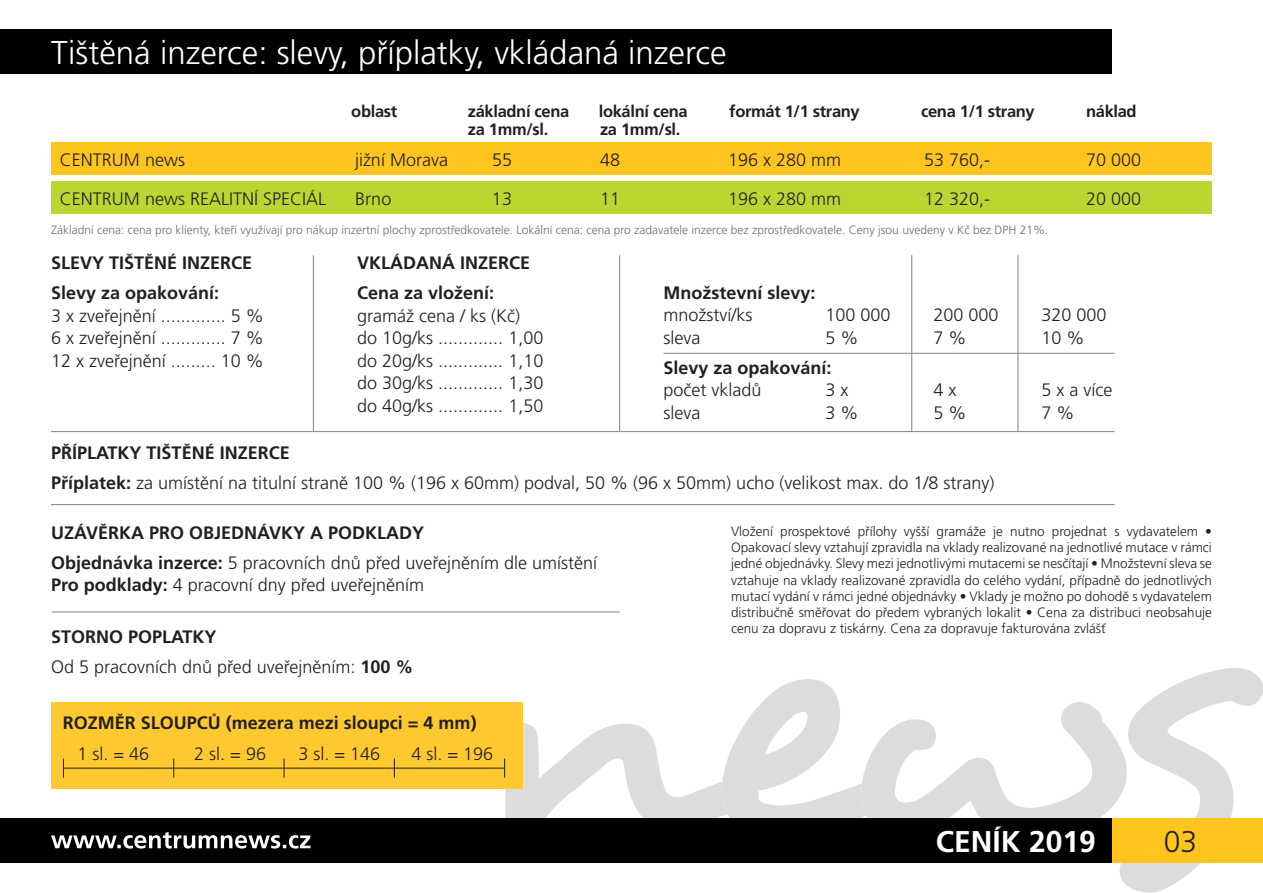
<style>
.page{position:relative;width:1263px;height:893px;background:#fff}
.page>*{position:absolute;margin:0;border:0;box-sizing:border-box;transform-origin:0 0}
.t1{font:300 33px "Frutiger CE";color:#fff}
.t2{font:700 30px "Frutiger CE";color:#fff}
.t3{font:300 30px "Frutiger CE";color:#231f20}
.t4{font:300 18px/22.5px "Frutiger CE";color:#231f20}
.t5{font:700 18px/30px "Frutiger CE";color:#231f20}
.t6{font:700 16.5px "Frutiger CE";letter-spacing:-.02em;color:#231f20}
.t7{font:300 13.5px/16.2px "Frutiger CE";color:#231f20;text-align:justify}
.t8{font:300 12px "Frutiger CE";color:#6d6e70}
.s1{font-weight:700}
.s2{font-weight:300}
</style>
<div class="page">
<div style="left:51px;top:143px;width:1161px;height:32px;background:#ffc41e"></div>
<div style="left:0;top:818px;width:1111px;height:44px;background:#000"></div>
<svg style="left:51px;top:832px;width:260px;height:16px"></svg>
<div style="left:0;top:29px;width:1111px;height:44px;background:#000"></div>
<div style="left:51px;top:702px;width:472px;height:87px;background:#ffc92f"></div>
<hr style="left:63px;top:768px;width:442px;height:1px;background:#231f20">
<svg style="left:63px;top:758px;width:1px;height:20px"></svg>
<svg style="left:173px;top:758px;width:1px;height:20px"></svg>
<svg style="left:284px;top:758px;width:1px;height:20px"></svg>
<svg style="left:394px;top:758px;width:1px;height:20px"></svg>
<svg style="left:499px;top:668px;width:764px;height:224px"></svg>
<hr style="left:51px;top:431px;width:1063px;height:1px;background:#808285">
<hr style="left:663px;top:353px;width:451px;height:1px;background:#808285">
<hr style="left:313px;top:255px;width:1px;height:176px;background:#808285">
<hr style="left:619px;top:255px;width:1px;height:176px;background:#808285">
<hr style="left:911px;top:255px;width:1px;height:177px;background:#808285">
<hr style="left:1017px;top:255px;width:1px;height:177px;background:#808285">
<hr style="left:51px;top:504px;width:1063px;height:1px;background:#808285">
<hr style="left:52px;top:612px;width:568px;height:1px;background:#808285">
<div style="left:51px;top:182px;width:1161px;height:32px;background:#bcd631"></div>
<h1 class="t1" style="left:51px;top:37px;width:677px">Tištěná inzerce: slevy, příplatky, vkládaná inzerce</h1>
<p class="t6" style="left:351px;top:103px;width:48px">oblast</p>
<p class="t6" style="left:468px;top:103px;width:103px">základní cena</p>
<p class="t6" style="left:599px;top:103px;width:90px">lokální cena</p>
<p class="t6" style="left:729px;top:103px;width:132px">formát 1/1 strany</p>
<p class="t6" style="left:921px;top:103px;width:115px">cena 1/1 strany</p>
<p class="t6" style="left:1086px;top:103px;width:52px">náklad</p>
<p class="t6" style="left:468px;top:121px;width:82px">za 1mm/sl.</p>
<p class="t6" style="left:600px;top:121px;width:82px">za 1mm/sl.</p>
<p class="t4" style="left:60px;top:149px;width:127px">CENTRUM news</p>
<p class="t4" style="left:355px;top:149px;width:94px">jižní Morava</p>
<p class="t4" style="left:492px;top:149px;width:22px">55</p>
<p class="t4" style="left:600px;top:149px;width:22px">48</p>
<p class="t4" style="left:728px;top:149px;width:115px">196 x 280 mm</p>
<p class="t4" style="left:924px;top:149px;width:68px">53 760,-</p>
<p class="t4" style="left:1086px;top:149px;width:57px">70 000</p>
<p class="t4" style="left:60px;top:188px;width:268px">CENTRUM news REALITNÍ SPECIÁL</p>
<p class="t4" style="left:355px;top:188px;width:38px">Brno</p>
<p class="t4" style="left:492px;top:188px;width:22px">13</p>
<p class="t4" style="left:600px;top:188px;width:22px">11</p>
<p class="t4" style="left:728px;top:188px;width:115px">196 x 280 mm</p>
<p class="t4" style="left:924px;top:188px;width:68px">12 320,-</p>
<p class="t4" style="left:1086px;top:188px;width:57px">20 000</p>
<p class="t8" style="left:51px;top:224px;width:999px">Základní cena: cena pro klienty, kteří využívají pro nákup inzertní plochy zprostředkovatele. Lokální cena: cena pro zadavatele inzerce bez zprostředkovatele. Ceny jsou uvedeny v Kč bez DPH 21%.</p>
<p class="t5" style="left:51px;top:249px;width:203px">SLEVY TIŠTĚNÉ INZERCE<br>Slevy za opakování:</p>
<p class="t4" style="left:51px;top:305px;width:214px;text-align:justify">3 x zveřejnění ............. 5 % 6 x zveřejnění ............. 7 % 12 x zveřejnění ......... 10 %</p>
<p class="t5" style="left:357px;top:249px;width:175px">VKLÁDANÁ INZERCE<br>Cena za vložení:</p>
<p class="t4" style="left:357px;top:305px;width:188px">gramáž cena / ks (Kč) do 10g/ks ............. 1,00 do 20g/ks ............. 1,10 do 30g/ks ............. 1,30 do 40g/ks ............. 1,50</p>
<p class="t5" style="left:663px;top:279px;width:154px">Množstevní slevy:</p>
<p class="t4" style="left:663px;top:305px;width:90px">množství/ks</p>
<p class="t4" style="left:825px;top:305px;width:67px">100 000</p>
<p class="t4" style="left:933px;top:305px;width:67px">200 000</p>
<p class="t4" style="left:1041px;top:305px;width:67px">320 000</p>
<p class="t4" style="left:663px;top:328px;width:38px">sleva</p>
<p class="t4" style="left:825px;top:328px;width:35px">5 %</p>
<p class="t4" style="left:933px;top:328px;width:35px">7 %</p>
<p class="t4" style="left:1041px;top:328px;width:45px">10 %</p>
<p class="t5" style="left:663px;top:354px;width:170px">Slevy za opakování:</p>
<p class="t4" style="left:663px;top:380px;width:100px">počet vkladů</p>
<p class="t4" style="left:825px;top:380px;width:25px">3 x</p>
<p class="t4" style="left:933px;top:380px;width:25px">4 x</p>
<p class="t4" style="left:1041px;top:380px;width:72px">5 x a více</p>
<p class="t4" style="left:663px;top:403px;width:38px">sleva</p>
<p class="t4" style="left:825px;top:403px;width:35px">3 %</p>
<p class="t4" style="left:933px;top:403px;width:35px">5 %</p>
<p class="t4" style="left:1041px;top:403px;width:35px">7 %</p>
<p class="t4" style="left:51px;top:439px;width:945px;line-height:30px"><span class="s1">PŘÍPLATKY TIŠTĚNÉ INZERCE<br>Příplatek:</span> za umístění na titulní straně 100 % (196 x 60mm) podval, 50 % (96 x 50mm) ucho (velikost max. do 1/8 strany)</p>
<p class="t5" style="left:51px;top:519px;width:548px">UZÁVĚRKA PRO OBJEDNÁVKY A PODKLADY<br>Objednávka inzerce: <span class="s2">5 pracovních dnů před uveřejněním dle umístění</span></p>
<p class="t4" style="left:51px;top:575px;width:375px"><span class="s1">Pro podklady:</span> 4 pracovní dny před uveřejněním</p>
<p class="t4" style="left:51px;top:623px;width:364px;line-height:30px"><span class="s1">STORNO POPLATKY<br></span>Od 5 pracovních dnů před uveřejněním: <span class="s1">100 %</span></p>
<p class="t7" style="left:731px;top:524px;width:482px">Vložení prospektové přílohy vyšší gramáže je nutno projednat s vydavatelem • Opakovací slevy vztahují zpravidla na vklady realizované na jednotlivé mutace v rámci jedné objednávky. Slevy mezi jednotlivými mutacemi se nesčítají • Množstevní sleva se vztahuje na vklady realizované zpravidla do celého vydání, případně do jednotlivých mutací vydání v rámci jedné objednávky • Vklady je možno po dohodě s vydavatelem distribučně směřovat do předem vybraných lokalit • Cena za distribuci neobsahuje cenu za dopravu z tiskárny. Cena za dopravuje fakturována zvlášť</p>
<p class="t5" style="left:63px;top:709px;width:415px">ROZMĚR SLOUPCŮ (mezera mezi sloupci = 4 mm)</p>
<p class="t4" style="left:77px;top:743px;width:73px">1 sl. = 46</p>
<p class="t4" style="left:194px;top:743px;width:73px">2 sl. = 96</p>
<p class="t4" style="left:298px;top:743px;width:83px">3 sl. = 146</p>
<p class="t4" style="left:411px;top:743px;width:83px">4 sl. = 196</p>
<h2 class="t2" style="left:936px;top:827px;width:162px">CENÍK 2019</h2>
<h2 class="t3" style="left:1164px;top:827px;width:35px">03</h2>
</div>
